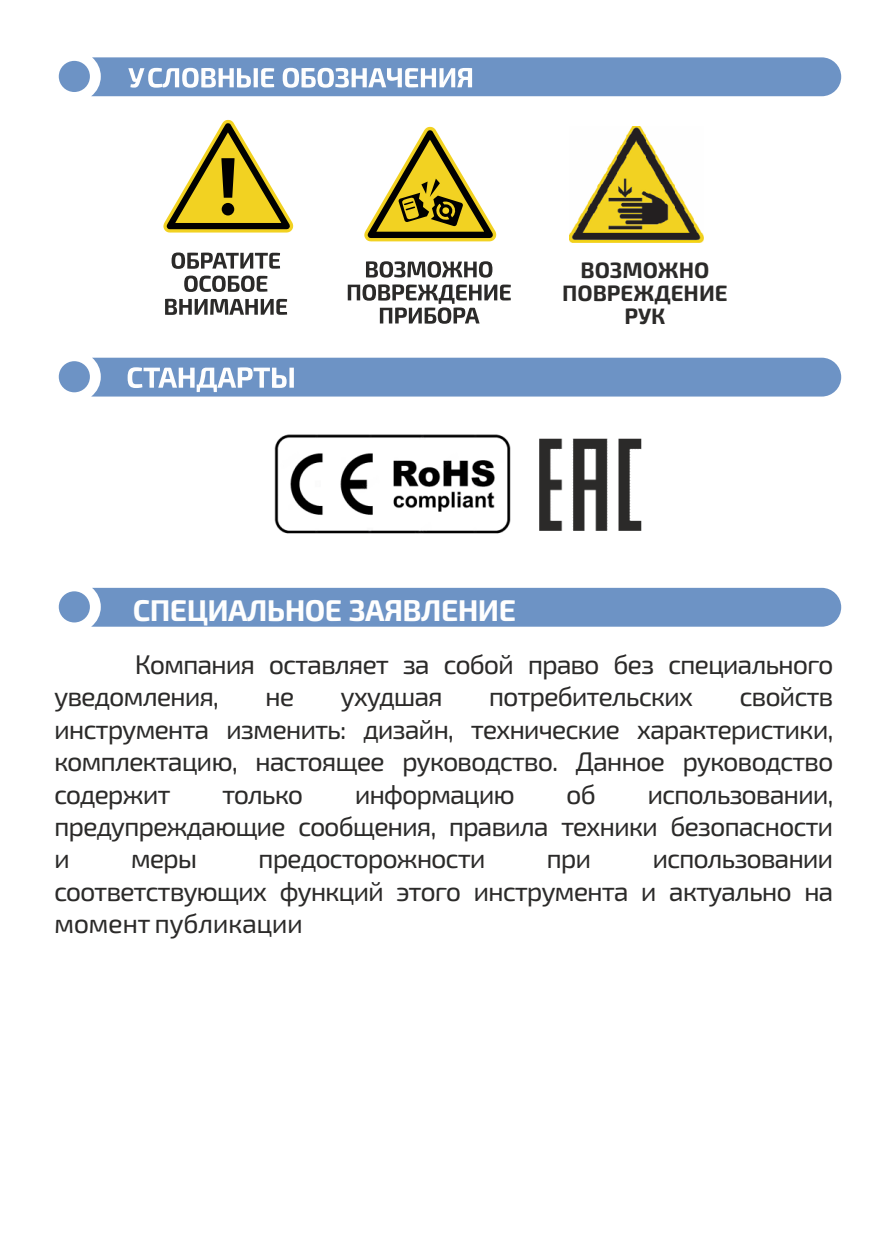
<style>
.page{position:relative;width:893px;height:1259px;background:#fff}
.page>*{position:absolute;margin:0;border:0;box-sizing:border-box;transform-origin:0 0}
.t1{font:700 30px "Exo 2.0";letter-spacing:-.02em;color:#fefefe}
.t2{font:27px/32.4px "Exo 2.0";letter-spacing:-.04em;color:#2b2a29;text-align:justify}
.t3{font:700 22.2px/22.8px "Exo 2.0";color:#2b2a29;text-align:center}
</style>
<div class="page">
<div style="left:59px;top:588px;width:782px;height:38px;background:#6d93c5"></div>
<svg style="left:163px;top:119px;width:131px;height:196px"></svg>
<svg style="left:348px;top:126px;width:163px;height:198px"></svg>
<img style="left:274px;top:434px;width:237px;height:100px">
<img style="left:540px;top:439px;width:102px;height:91px">
<svg style="left:59px;top:358px;width:782px;height:38px;background:#799cc9"></svg>
<svg style="left:59px;top:57px;width:782px;height:39px;background:#82a3cd"></svg>
<img style="left:570px;top:126px;width:133px;height:116px">
<p class="t3" style="left:562px;top:261px;width:167px">ВОЗМОЖНО<br>ПОВРЕЖДЕНИЕ<br>РУК</p>
<p class="t1" style="left:133px;top:600px;width:385px">СПЕЦИАЛЬНОЕ ЗАЯВЛЕНИЕ</p>
<p class="t2" style="left:54px;top:651px;width:781px;text-indent:81px">Компания оставляет за собой право без специального уведомления,</p>
<p class="t2" style="left:265px;top:683px;width:31px">не</p>
<p class="t2" style="left:340px;top:683px;width:104px">ухудшая</p>
<p class="t2" style="left:489px;top:683px;width:206px">потребительских</p>
<p class="t2" style="left:54px;top:683px;width:781px;text-indent:685px">свойств инструмента изменить: дизайн, технические характеристики, комплектацию, настоящее руководство. Данное руководство содержит</p>
<p class="t2" style="left:222px;top:780px;width:83px">только</p>
<p class="t2" style="left:355px;top:780px;width:162px">информацию</p>
<p class="t2" style="left:566px;top:780px;width:31px">об</p>
<p class="t2" style="left:54px;top:780px;width:781px;text-indent:593px">использовании, предупреждающие сообщения, правила техники безопасности и</p>
<p class="t2" style="left:54px;top:845px;width:781px;text-indent:598px">использовании соответствующих функций этого инструмента и актуально на момент публикации</p>
<p class="t2" style="left:131px;top:845px;width:68px">меры</p>
<p class="t2" style="left:258px;top:845px;width:229px">предосторожности</p>
<p class="t2" style="left:547px;top:845px;width:46px">при</p>
</div>
